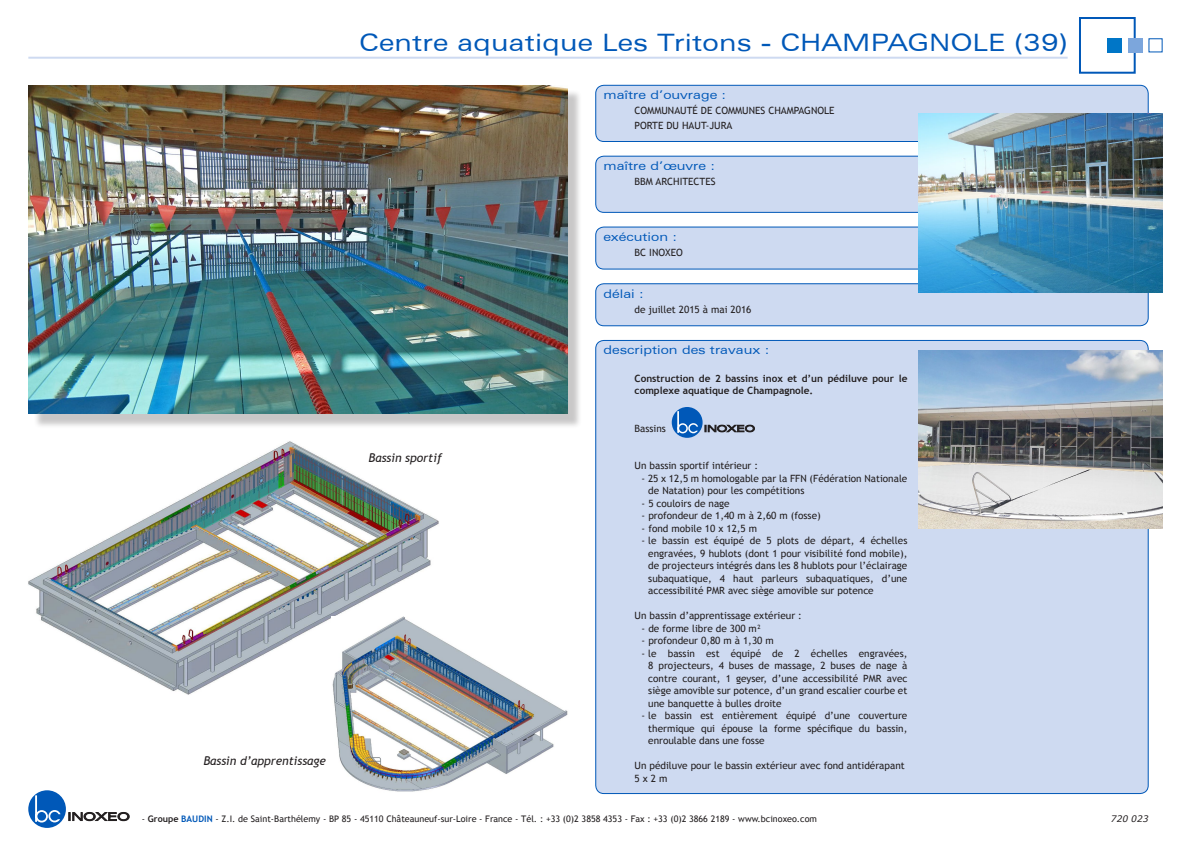
<style>
.page{position:relative;width:1191px;height:842px;background:#fff}
.page>*{position:absolute;margin:0;border:0;box-sizing:border-box;transform-origin:0 0}
.t1{font:expanded 24px "Zurich BT";letter-spacing:.01em;color:#0058b8}
.t2{font:expanded 12px "Zurich BT";color:#0058b8}
.t3{font:italic 12px "Trebuchet MS";color:#231f20}
.t4{font:10px/12.5px "Trebuchet MS";color:#231f20}
.t5{font:700 10px/12.5px "Trebuchet MS";color:#231f20}
.t6{font:9px "Trebuchet MS";color:#231f20}
.t7{font:italic 9px "Verdana";color:#231f20}
.s1{font-weight:700}
.s2{font-weight:700;color:#0058b8}
</style>
<div class="page">
<div style="left:33px;top:90px;width:550px;height:339px;background:#231f20;opacity:.25"></div>
<img style="left:28px;top:85px;width:539px;height:329px">
<img style="left:28px;top:441px;width:411px;height:254px">
<div style="left:28px;top:790px;width:38px;height:38px;background:#0058b8;border-radius:50%"></div>
<svg style="left:69px;top:812px;width:60px;height:9px"></svg>
<svg style="left:34px;top:794px;width:26px;height:29px"></svg>
<div style="left:596px;top:85px;width:552px;height:56px;background:#cedaf1;border-radius:8px"></div>
<div style="left:595px;top:85px;width:553px;height:57px;border:1px solid #0058b8;border-radius:8px"></div>
<div style="left:596px;top:156px;width:552px;height:56px;background:#cedaf1;border-radius:8px"></div>
<div style="left:595px;top:156px;width:553px;height:57px;border:1px solid #0058b8;border-radius:8px"></div>
<div style="left:596px;top:227px;width:552px;height:42px;background:#cedaf1;border-radius:8px"></div>
<div style="left:595px;top:227px;width:553px;height:42px;border:1px solid #0058b8;border-radius:8px"></div>
<div style="left:596px;top:284px;width:552px;height:42px;background:#cedaf1;border-radius:8px"></div>
<div style="left:595px;top:283px;width:553px;height:43px;border:1px solid #0058b8;border-radius:8px"></div>
<div style="left:596px;top:340px;width:552px;height:453px;background:#cedaf1;border-radius:8px"></div>
<img style="left:918px;top:113px;width:244px;height:179px">
<img style="left:918px;top:350px;width:244px;height:179px">
<div style="left:672px;top:407px;width:30px;height:31px;background:#0058b8;border-radius:50%"></div>
<svg style="left:705px;top:425px;width:49px;height:7px"></svg>
<svg style="left:676px;top:410px;width:22px;height:24px"></svg>
<div style="left:1079px;top:17px;width:56px;height:57px;border:2px solid #0058b8"></div>
<div style="left:1128px;top:38px;width:14px;height:14px;background:#7ca6dc"></div>
<div style="left:1107px;top:38px;width:14px;height:14px;background:#0076c7"></div>
<hr style="left:28px;top:57px;width:1039px;height:2px;background:#cedaf1">
<img style="left:332px;top:617px;width:236px;height:175px">
<h1 class="t1" style="left:360px;top:28px;width:709px">Centre aquatique Les Tritons - champagnole (39)</h1>
<p class="t3" style="left:369px;top:451px;width:75px">Bassin sportif</p>
<p class="t3" style="left:203px;top:754px;width:124px">Bassin d’apprentissage</p>
<p class="t2" style="left:603px;top:88px;width:124px">maître d’ouvrage :</p>
<p class="t4" style="left:634px;top:103px;width:201px;line-height:15px">communauté de communes champagnole porte du haut-jura</p>
<p class="t2" style="left:603px;top:159px;width:113px">maître d’œuvre :</p>
<p class="t4" style="left:634px;top:175px;width:82px">bbm architectes</p>
<p class="t2" style="left:603px;top:230px;width:75px">exécution :</p>
<p class="t4" style="left:634px;top:246px;width:50px">bc i noxeo</p>
<p class="t2" style="left:603px;top:286px;width:42px">délai :</p>
<p class="t4" style="left:634px;top:303px;width:118px">de juillet 2015 à mai 2016</p>
<p class="t2" style="left:603px;top:343px;width:167px">description des travaux :</p>
<p class="t5" style="left:634px;top:372px;width:274px">Construction de 2 bassins inox et d’un pédiluve pour le complexe aquatique de Champagnole.</p>
<p class="t4" style="left:634px;top:422px;width:33px">Bassins</p>
<p class="t4" style="left:634px;top:460px;width:125px">Un bassin sportif intérieur :</p>
<p class="t4" style="left:648px;top:472px;width:261px;text-indent:-7px">- 25 x 12,5 m homologable par la FFN (Fédération Nationale de Natation) pour les compétitions</p>
<p class="t4" style="left:641px;top:497px;width:90px">- 5 couloirs de nage</p>
<p class="t4" style="left:641px;top:510px;width:181px">- profondeur de 1,40 m à 2,60 m (fosse)</p>
<p class="t4" style="left:641px;top:522px;width:117px">- fond mobile 10 x 12,5 m</p>
<p class="t4" style="left:648px;top:535px;width:260px;text-align:justify;text-indent:-7px">- le bassin est équipé de 5 plots de départ, 4 échelles engravées, 9 hublots (dont 1 pour visibilité fond mobile), de projecteurs intégrés dans les 8 hublots pour l’éclairage subaquatique, 4 haut parleurs subaquatiques, d’une accessibilité PMR avec siège amovible sur potence</p>
<p class="t4" style="left:634px;top:610px;width:169px">Un bassin d’apprentissage extérieur :</p>
<p class="t4" style="left:641px;top:622px;width:121px">- de forme libre de 300 m²</p>
<p class="t4" style="left:641px;top:635px;width:134px">- profondeur 0,80 m à 1,30 m</p>
<p class="t4" style="left:648px;top:647px;width:261px;text-align:justify;text-indent:-7px">- le bassin est équipé de 2 échelles engravées, 8 projecteurs, 4 buses de massage, 2 buses de nage à contre courant, 1 geyser, d’une accessibilité PMR avec siège amovible sur potence, d’un grand escalier courbe et une banquette à bulles droite</p>
<p class="t4" style="left:648px;top:710px;width:261px;text-align:justify;text-indent:-7px">- le bassin est entièrement équipé d’une couverture thermique qui épouse la forme spécifique du bassin, enroulable dans une fosse</p>
<p class="t4" style="left:634px;top:760px;width:272px">Un pédiluve pour le bassin extérieur avec fond antidérapant<br>5 x 2 m</p>
<p class="t6" style="left:142px;top:813px;width:676px">- <span class="s1">Groupe</span> <span class="s2">BAUDIN</span> - Z.I. de Saint-Barthélemy - BP 85 - 45110 Châteauneuf-sur-Loire - France - Tél. : +33 (0)2 3858 4353 - Fax : +33 (0)2 3866 2189 - www.bcinoxeo.com</p>
<p class="t7" style="left:1111px;top:812px;width:39px">720 023</p>
</div>
